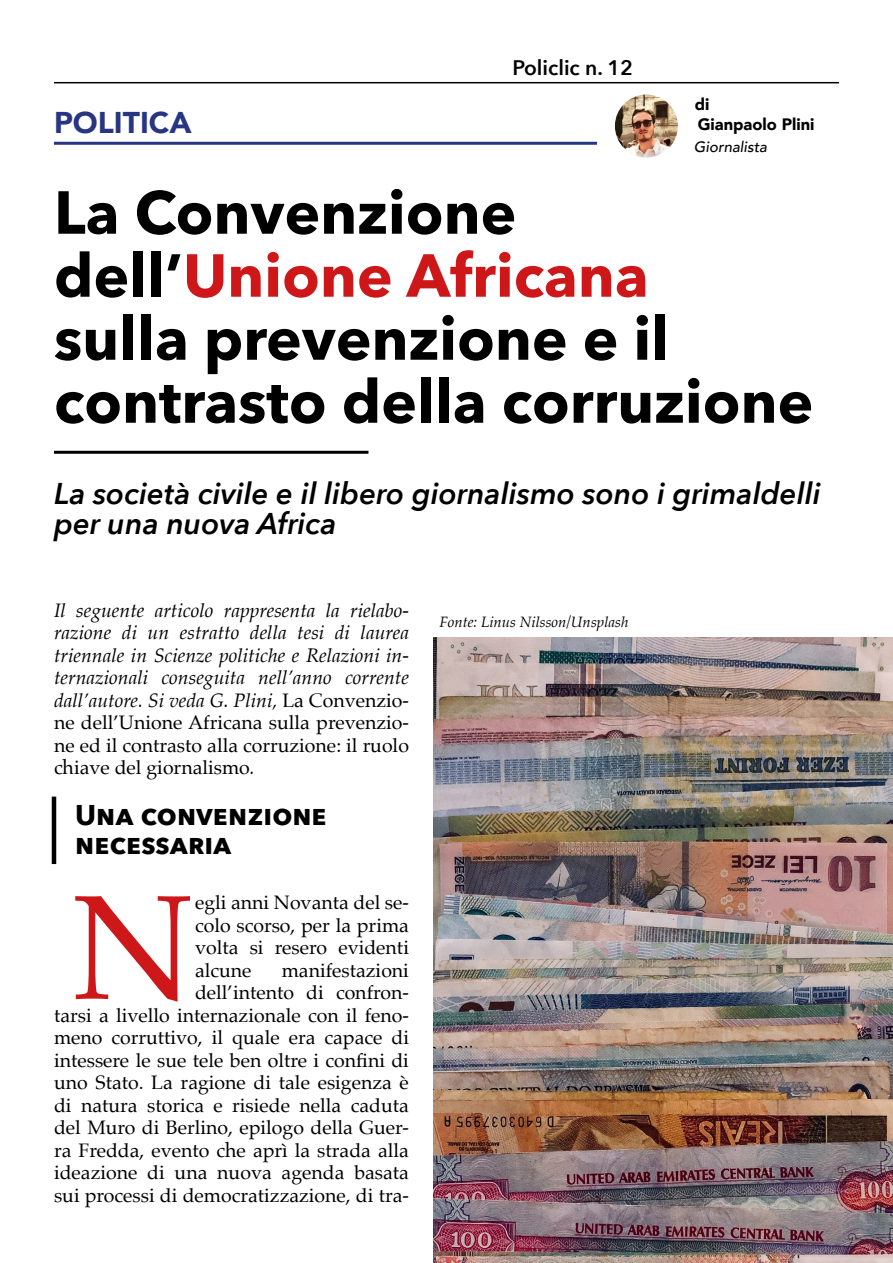
<style>
.page{position:relative;width:893px;height:1263px;background:#fff}
.page>*{position:absolute;margin:0;border:0;box-sizing:border-box;transform-origin:0 0}
.t1{font:148.35px "Palatino";color:#cd1719}
.t2{font:700 60px/63px "Avenir Next";color:#000}
.t3{font:italic 600 30px/30px "Avenir Next";color:#000}
.t4{font:900 30px "Avenir";color:#283583}
.t5{font:700 28.5px/28.5px "Avenir Next";color:#000}
.t6{font:600 21px "Avenir Next";color:#000}
.t7{font:19.5px/22.5px "Palatino";color:#000;text-align:justify}
.t8{font:italic 19.5px/22.5px "Palatino";color:#000;text-align:justify}
.t9{font:900 16.5px/19.5px "Avenir";color:#000}
.t10{font:italic 15px "Palatino";color:#000}
.t11{font:italic 500 15px "Avenir";color:#000}
.s1{color:#cd1719}
.s2{font-style:normal}
</style>
<div class="page">
<hr style="left:54px;top:142px;width:543px;height:3px;background:#283583">
<img style="left:615px;top:95px;width:63px;height:62px;border-radius:31px">
<hr style="left:54px;top:82px;width:785px;height:1px;background:#000">
<hr style="left:54px;top:451px;width:314px;height:3px;background:#000">
<hr style="left:52px;top:797px;width:4px;height:67px;background:#000">
<img style="left:434px;top:638px;width:459px;height:625px">
<h3 class="t4" style="left:54px;top:97px;width:139px">POLITICA</h3>
<p class="t6" style="left:513px;top:50px;width:122px">Policlic n. 12</p>
<p class="t9" style="left:695px;top:94px;width:121px">di<br>Gianpaolo Plini</p>
<p class="t11" style="left:694px;top:137px;width:75px">Giornalista</p>
<h2 class="t2" style="left:54px;top:180px;width:761px">La Convenzione dell’<span class="s1">Unione Africana<br></span>sulla prevenzione e il contrasto della corruzione</h2>
<h3 class="t3" style="left:54px;top:478px;width:768px">La società civile e il libero giornalismo sono i grimaldelli per una nuova Africa</h3>
<p class="t8" style="left:54px;top:598px;width:356px">Il seguente articolo rappresenta la rielabo&shy;razione di un estratto della tesi di laurea triennale in Scienze politiche e Relazioni in&shy;ternazionali conseguita nell’anno corrente dall’autore. Si veda G. Plini, <span class="s2">La Convenzio&shy;ne dell’Unione Africana sulla prevenzio&shy;ne ed il contrasto alla corruzione: il ruolo chiave del giornalismo</span>.</p>
<h3 class="t5" style="left:75px;top:800px;width:253px">Una convenzione necessaria</h3>
<h1 class="t1" style="left:72px;top:825px;width:125px">N</h1>
<p class="t7" style="left:195px;top:891px;width:215px">egli anni Novanta del se&shy;colo scorso, per la prima volta si resero evidenti alcune</p>
<p class="t7" style="left:54px;top:959px;width:356px;text-align:right">manifestazioni<br>dell’intento di confron-<br>tarsi a livello internazionale con il feno&shy;meno corruttivo, il quale era capace di intessere le sue tele ben oltre i confini di uno Stato. La ragione di tale esigenza è di natura storica e risiede nella caduta del Muro di Berlino, epilogo della Guer&shy;ra Fredda, evento che aprì la strada alla ideazione di una nuova agenda basata sui processi di democratizzazione, di tra-</p>
<p class="t10" style="left:439px;top:609px;width:191px">Fonte: Linus Nilsson/Unsplash</p>
</div>
